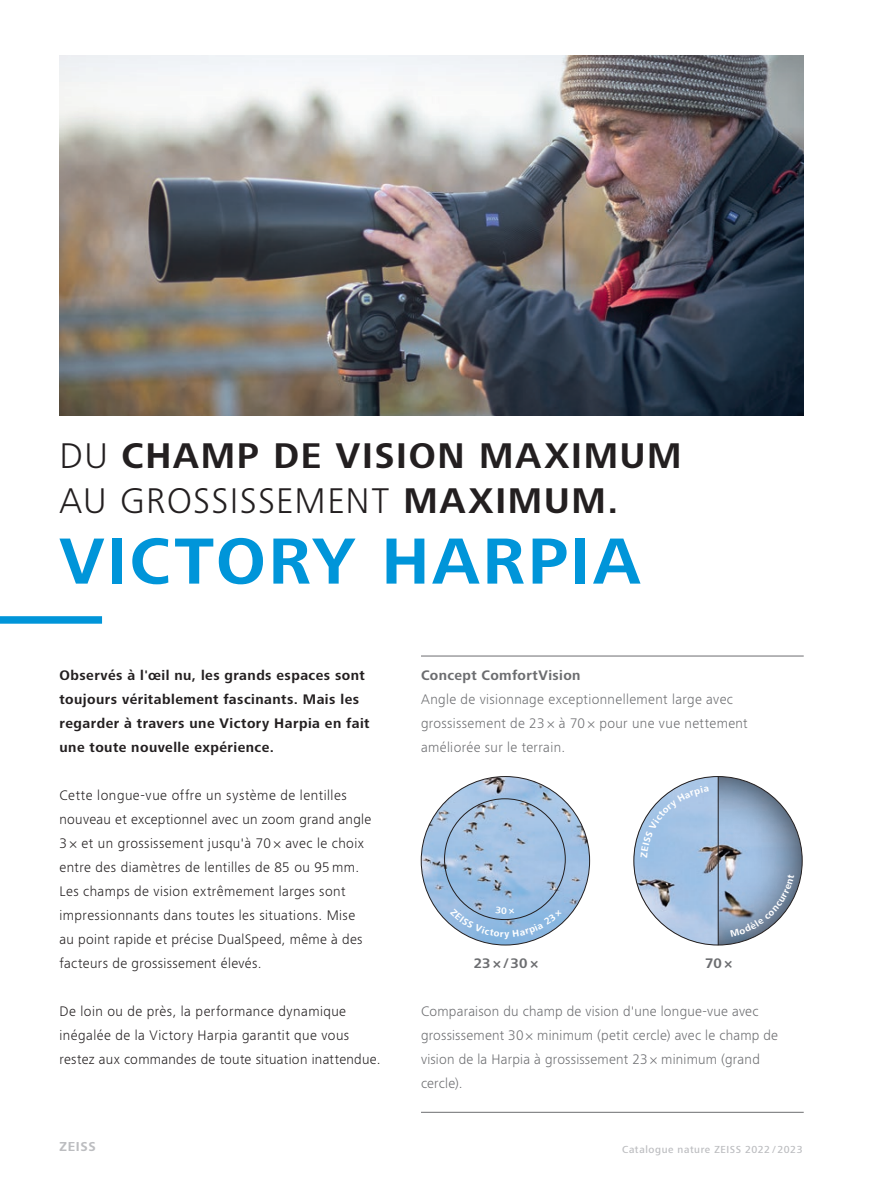
<style>
.page{position:relative;width:893px;height:1187px;background:#fff}
.page>*{position:absolute;margin:0;border:0;box-sizing:border-box;transform-origin:0 0}
.t1{font:700 67.5px "ZEISS Frutiger Next W1 G";letter-spacing:.04em;color:#0095d9}
.t2{font:700 36.75px/45px "ZEISS Frutiger Next W1 G";letter-spacing:.05em;color:#231f20}
.t3{font:300 14.25px/24px "ZEISS Frutiger Next W1 G";letter-spacing:.03em;color:#231f20}
.t4{font:300 14.25px/24px "ZEISS Frutiger Next W1 G";letter-spacing:.02em;color:#6c6d70}
.t5{font:700 14.25px/24px "ZEISS Frutiger Next W1 G";letter-spacing:.03em;color:#231f20}
.t6{font:700 14.25px "ZEISS Frutiger Next W1 G";letter-spacing:.025em;color:#6c6d70}
.t7{font:700 13.35px "ZEISS Frutiger Next W1 G";letter-spacing:.055em;color:#bcbdc0}
.t8{font:500 10.5px "ZEISS Frutiger Next W1 G";letter-spacing:.055em;color:#bcbdc0}
.s1{font-weight:300}
</style>
<div class="page">
<img style="left:60px;top:55px;width:744px;height:360px">
<div style="left:0;top:616px;width:102px;height:7px;background:#0095d9"></div>
<img style="left:421px;top:776px;width:169px;height:168px;border-radius:84px">
<div style="left:633px;top:774px;width:169px;height:171px;background:#231f20;opacity:.9"></div>
<div style="left:633px;top:774px;width:85px;height:171px;background:#fff;opacity:.15"></div>
<hr style="left:718px;top:776px;width:1px;height:169px;background:#231f20">
<hr style="left:421px;top:655px;width:383px;height:1px;background:#6c6d70">
<hr style="left:421px;top:1111px;width:383px;height:1px;background:#6c6d70">
<svg style="left:450px;top:906px;width:112px;height:33px;background:#93b7db"></svg>
<svg style="left:641px;top:785px;width:68px;height:72px;background:#acc7e4"></svg>
<svg style="left:730px;top:873px;width:64px;height:63px;background:#96a8bd"></svg>
<h2 class="t2" style="left:60px;top:432px;width:624px"><span class="s1">DU</span> CHAMP DE VISION MAXIMUM<br><span class="s1">AU GROSSISSEMENT</span> MAXIMUM.</h2>
<h1 class="t1" style="left:60px;top:513px;width:582px">VICTORY HARPIA</h1>
<p class="t5" style="left:60px;top:662px;width:312px">Observés à l'œil nu, les grands espaces sont toujours véritablement fascinants. Mais les regarder à travers une Victory Harpia en fait une toute nouvelle expérience.</p>
<p class="t3" style="left:60px;top:782px;width:313px">Cette longue-vue offre un système de lentilles nouveau et exceptionnel avec un zoom grand angle 3 × et un grossissement jusqu'à 70 × avec le choix entre des diamètres de lentilles de 85 ou 95 mm.<br>Les champs de vision extrêmement larges sont impressionnants dans toutes les situations. Mise au point rapide et précise DualSpeed, même à des facteurs de grossissement élevés.</p>
<p class="t3" style="left:60px;top:998px;width:322px">De loin ou de près, la performance dynamique inégalée de la Victory Harpia garantit que vous restez aux commandes de toute situation inattendue.</p>
<p class="t6" style="left:421px;top:664px;width:161px">Concept ComfortVision</p>
<p class="t4" style="left:421px;top:686px;width:328px">Angle de visionnage exceptionnellement large avec grossissement de 23 × à 70 × pour une vue nettement améliorée sur le terrain.</p>
<p class="t6" style="left:474px;top:952px;width:66px">23×/30×</p>
<p class="t6" style="left:705px;top:952px;width:29px">70×</p>
<p class="t4" style="left:421px;top:998px;width:358px">Comparaison du champ de vision d'une longue-vue avec grossissement 30 × minimum (petit cercle) avec le champ de vision de la Harpia à grossissement 23 × minimum (grand cercle).</p>
<p class="t7" style="left:60px;top:1137px;width:38px">ZEISS</p>
<p class="t8" style="left:622px;top:1142px;width:182px">Catalogue nature ZEISS 2022 / 2023</p>
</div>
